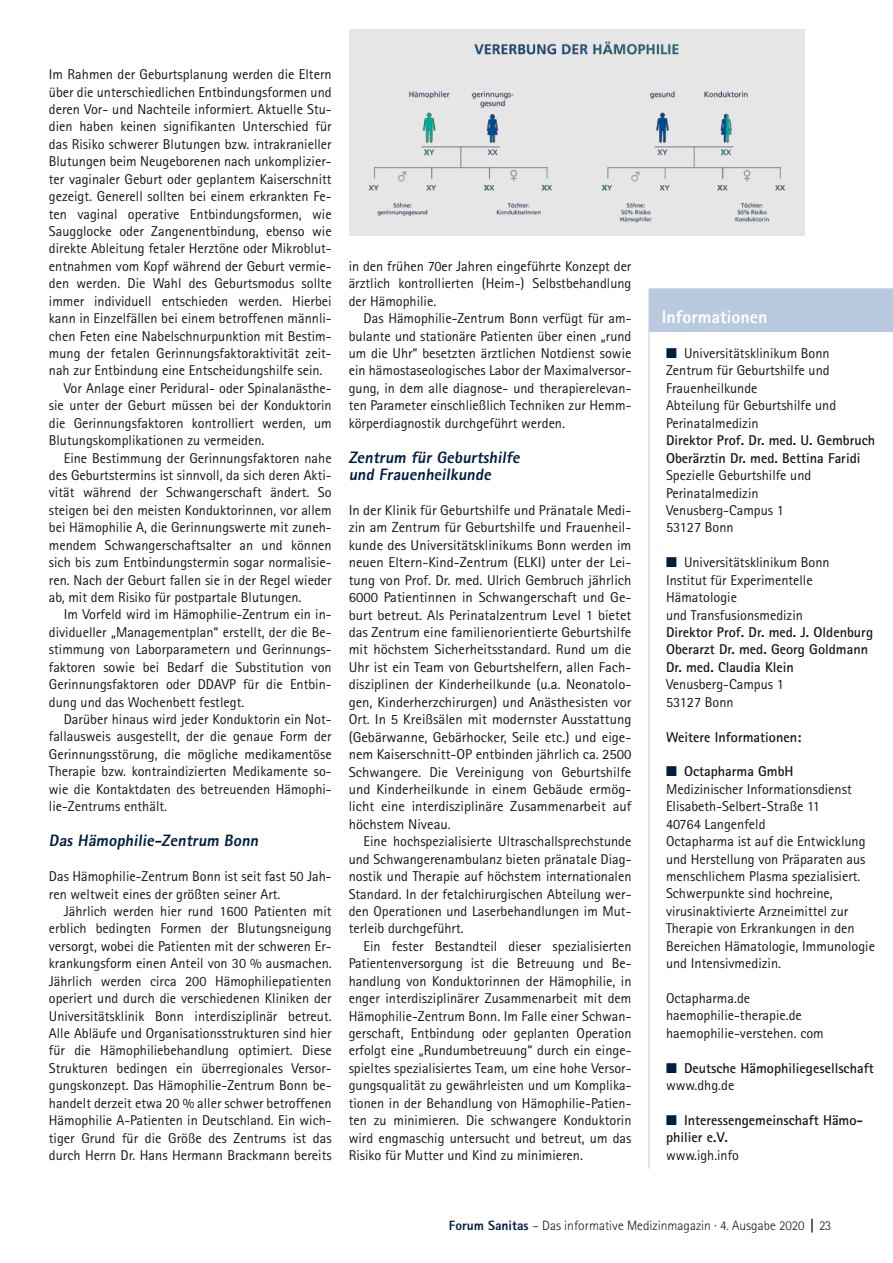
<style>
.page{position:relative;width:893px;height:1263px;background:#fff}
.page>*{position:absolute;margin:0;border:0;box-sizing:border-box;transform-origin:0 0}
.t1{font:800 18px "Rotis Sans Serif Pro";color:#fff}
.t2{font:800 16.5px/17.4px "Rotis Sans Serif Pro";color:#001e41}
.t3{font:14.25px/17.4px "Rotis Sans Serif Pro";color:#181716}
.t4{font:700 14.25px/17.4px "Rotis Sans Serif Pro";color:#181716}
.t5{font:300 13.5px "Rotis Sans Serif Pro";color:#181716}
.s1{color:#001e41}
.s2{font-weight:700}
.s3{font-weight:400}
.s4{font-weight:800;color:#001e41}
</style>
<div class="page">
<div style="left:649px;top:289px;width:244px;height:43px;background:#b9cae0"></div>
<hr style="left:648px;top:288px;width:245px;height:2px;background:#b9cae0">
<hr style="left:648px;top:290px;width:2px;height:42px;background:#b9cae0">
<hr style="left:649px;top:332px;width:1px;height:836px;background:#b9cae0">
<div style="left:349px;top:29px;width:456px;height:207px;background:#e7e6e6"></div>
<img style="left:368px;top:41px;width:417px;height:182px">
<p class="t3" style="left:49px;top:66px;width:284px">Im Rahmen der Geburtsplanung werden die Eltern</p>
<p class="t3" style="left:49px;top:83px;width:284px">über die unterschiedlichen Entbindungsformen und</p>
<p class="t3" style="left:49px;top:101px;width:284px">deren Vor- und Nachteile informiert. Aktuelle Stu-</p>
<p class="t3" style="left:49px;top:118px;width:284px">dien haben keinen signifikanten Unterschied für</p>
<p class="t3" style="left:49px;top:135px;width:284px">das Risiko schwerer Blutungen bzw. intrakranieller</p>
<p class="t3" style="left:49px;top:153px;width:284px">Blutungen beim Neugeborenen nach unkomplizier-</p>
<p class="t3" style="left:49px;top:170px;width:284px">ter vaginaler Geburt oder geplantem Kaiserschnitt</p>
<p class="t3" style="left:49px;top:188px;width:284px">gezeigt. Generell sollten bei einem erkrankten Fe-</p>
<p class="t3" style="left:49px;top:205px;width:284px">ten vaginal operative Entbindungsformen, wie</p>
<p class="t3" style="left:49px;top:223px;width:284px">Saugglocke oder Zangenentbindung, ebenso wie</p>
<p class="t3" style="left:49px;top:240px;width:284px">direkte Ableitung fetaler Herztöne oder Mikroblut-</p>
<p class="t3" style="left:49px;top:257px;width:284px">entnahmen vom Kopf während der Geburt vermie-</p>
<p class="t3" style="left:49px;top:275px;width:284px">den werden. Die Wahl des Geburtsmodus sollte</p>
<p class="t3" style="left:49px;top:292px;width:284px">immer individuell entschieden werden. Hierbei</p>
<p class="t3" style="left:49px;top:310px;width:284px">kann in Einzelfällen bei einem betroffenen männli-</p>
<p class="t3" style="left:49px;top:327px;width:284px">chen Feten eine Nabelschnurpunktion mit Bestim-</p>
<p class="t3" style="left:49px;top:345px;width:284px">mung der fetalen Gerinnungsfaktoraktivität zeit-</p>
<p class="t3" style="left:49px;top:362px;width:275px">nah zur Entbindung eine Entscheidungshilfe sein.</p>
<p class="t3" style="left:64px;top:379px;width:269px">Vor Anlage einer Peridural- oder Spinalanästhe-</p>
<p class="t3" style="left:49px;top:397px;width:284px">sie unter der Geburt müssen bei der Konduktorin</p>
<p class="t3" style="left:49px;top:414px;width:284px">die Gerinnungsfaktoren kontrolliert werden, um</p>
<p class="t3" style="left:49px;top:432px;width:217px">Blutungskomplikationen zu vermeiden.</p>
<p class="t3" style="left:64px;top:449px;width:269px">Eine Bestimmung der Gerinnungsfaktoren nahe</p>
<p class="t3" style="left:49px;top:467px;width:284px">des Geburtstermins ist sinnvoll, da sich deren Akti-</p>
<p class="t3" style="left:49px;top:484px;width:284px">vität während der Schwangerschaft ändert. So</p>
<p class="t3" style="left:49px;top:501px;width:284px">steigen bei den meisten Konduktorinnen, vor allem</p>
<p class="t3" style="left:49px;top:519px;width:284px">bei Hämophilie A, die Gerinnungswerte mit zuneh-</p>
<p class="t3" style="left:49px;top:536px;width:284px">mendem Schwangerschaftsalter an und können</p>
<p class="t3" style="left:49px;top:554px;width:284px">sich bis zum Entbindungstermin sogar normalisie-</p>
<p class="t3" style="left:49px;top:571px;width:284px">ren. Nach der Geburt fallen sie in der Regel wieder</p>
<p class="t3" style="left:49px;top:589px;width:254px">ab, mit dem Risiko für postpartale Blutungen.</p>
<p class="t3" style="left:64px;top:606px;width:269px">Im Vorfeld wird im Hämophilie-Zentrum ein in-</p>
<p class="t3" style="left:49px;top:623px;width:284px">dividueller „Managementplan“ erstellt, der die Be-</p>
<p class="t3" style="left:49px;top:641px;width:284px">stimmung von Laborparametern und Gerinnungs-</p>
<p class="t3" style="left:49px;top:658px;width:284px">faktoren sowie bei Bedarf die Substitution von</p>
<p class="t3" style="left:49px;top:676px;width:284px">Gerinnungsfaktoren oder DDAVP für die Entbin-</p>
<p class="t3" style="left:49px;top:693px;width:197px">dung und das Wochenbett festlegt.</p>
<p class="t3" style="left:64px;top:711px;width:269px">Darüber hinaus wird jeder Konduktorin ein Not-</p>
<p class="t3" style="left:49px;top:728px;width:284px">fallausweis ausgestellt, der die genaue Form der</p>
<p class="t3" style="left:49px;top:745px;width:284px">Gerinnungsstörung, die mögliche medikamentöse</p>
<p class="t3" style="left:49px;top:763px;width:284px">Therapie bzw. kontraindizierten Medikamente so-</p>
<p class="t3" style="left:49px;top:780px;width:284px">wie die Kontaktdaten des betreuenden Hämophi-</p>
<p class="t3" style="left:49px;top:798px;width:120px">lie-Zentrums enthält.</p>
<p class="t2" style="left:49px;top:832px;width:214px">Das Hämophilie-Zentrum Bonn</p>
<p class="t3" style="left:49px;top:868px;width:284px">Das Hämophilie-Zentrum Bonn ist seit fast 50 Jah&shy;ren weltweit eines der größten seiner Art.</p>
<p class="t3" style="left:49px;top:902px;width:284px;text-align:justify;text-indent:15px">Jährlich werden hier rund 1600 Patienten mit erblich bedingten Formen der Blutungsneigung versorgt, wobei die Patienten mit der schweren Er&shy;krankungsform einen Anteil von 30 % ausmachen.<br>Jährlich werden circa 200 Hämophiliepatienten operiert und durch die verschiedenen Kliniken der Universitätsklinik Bonn interdisziplinär betreut.<br>Alle Abläufe und Organisationsstrukturen sind hier für die Hämophiliebehandlung optimiert. Diese Strukturen bedingen ein überregionales Versor&shy;gungskonzept. Das Hämophilie-Zentrum Bonn be&shy;handelt derzeit etwa 20 % aller schwer betroffenen Hämophilie A-Patienten in Deutschland. Ein wich&shy;tiger Grund für die Größe des Zentrums ist das durch Herrn Dr. Hans Hermann Brackmann bereits</p>
<p class="t3" style="left:349px;top:257px;width:284px;text-align:justify">in den frühen 70er Jahren eingeführte Konzept der ärztlich kontrollierten (Heim-) Selbstbehandlung der Hämophilie.</p>
<p class="t3" style="left:349px;top:310px;width:284px;text-align:justify;text-indent:15px">Das Hämophilie-Zentrum Bonn verfügt für am&shy;bulante und stationäre Patienten über einen „rund um die Uhr“ besetzten ärztlichen Notdienst sowie ein hämostaseologisches Labor der Maximalversor&shy;gung, in dem alle diagnose- und therapierelevan&shy;ten Parameter einschließlich Techniken zur Hemm&shy;körperdiagnostik durchgeführt werden.</p>
<p class="t2" style="left:349px;top:448px;width:175px">Zentrum für Geburtshilfe und Frauenheilkunde</p>
<p class="t3" style="left:349px;top:502px;width:284px;text-align:justify">In der Klinik für Geburtshilfe und Pränatale Medi&shy;zin am Zentrum für Geburtshilfe und Frauenheil&shy;kunde des Universitätsklinikums Bonn werden im neuen Eltern-Kind-Zentrum (ELKI) unter der Lei&shy;tung von Prof. Dr. med. Ulrich Gembruch jährlich 6000 Patientinnen in Schwangerschaft und Ge&shy;burt betreut. Als Perinatalzentrum Level 1 bietet das Zentrum eine familienorientierte Geburtshilfe mit höchstem Sicherheitsstandard. Rund um die Uhr ist ein Team von Geburtshelfern, allen Fach&shy;disziplinen der Kinderheilkunde (u.a. Neonatolo&shy;gen, Kinderherzchirurgen) und Anästhesisten vor Ort. In 5 Kreißsälen mit modernster Ausstattung (Gebärwanne, Gebärhocker, Seile etc.) und eige&shy;nem Kaiserschnitt-OP entbinden jährlich ca. 2500<br>Schwangere. Die Vereinigung von Geburtshilfe und Kinderheilkunde in einem Gebäude ermög&shy;licht eine interdisziplinäre Zusammenarbeit auf höchstem Niveau.</p>
<p class="t3" style="left:349px;top:833px;width:284px;text-align:justify;text-indent:15px">Eine hochspezialisierte Ultraschallsprechstunde und Schwangerenambulanz bieten pränatale Diag&shy;nostik und Therapie auf höchstem internationalen Standard. In der fetalchirurgischen Abteilung wer&shy;den Operationen und Laserbehandlungen im Mut&shy;terleib durchgeführt.</p>
<p class="t3" style="left:349px;top:937px;width:284px;text-align:justify;text-indent:15px">Ein fester Bestandteil dieser spezialisierten Patientenversorgung ist die Betreuung und Be&shy;handlung von Konduktorinnen der Hämophilie, in enger interdisziplinärer Zusammenarbeit mit dem Hämophilie-Zentrum Bonn. Im Falle einer Schwan&shy;gerschaft, Entbindung oder geplanten Operation erfolgt eine „Rundumbetreuung“ durch ein einge&shy;spieltes spezialisiertes Team, um eine hohe Versor&shy;gungsqualität zu gewährleisten und um Komplika&shy;tionen in der Behandlung von Hämophilie-Patien&shy;ten zu minimieren. Die schwangere Konduktorin wird engmaschig untersucht und betreut, um das Risiko für Mutter und Kind zu minimieren.</p>
<p class="t1" style="left:662px;top:305px;width:107px">Informationen</p>
<p class="t3" style="left:666px;top:345px;width:172px"><span class="s1">■</span> Universitätsklinikum Bonn<br>Zentrum für Geburtshilfe und<br>Frauenheilkunde<br>Abteilung für Geburtshilfe und<br>Perinatalmedizin</p>
<p class="t4" style="left:666px;top:431px;width:211px">Direktor Prof. Dr. med. U. Gembruch<br>Oberärztin Dr. med. Bettina Faridi</p>
<p class="t3" style="left:666px;top:467px;width:147px">Spezielle Geburtshilfe und<br>Perinatalmedizin<br>Venusberg-Campus 1<br>53127 Bonn</p>
<p class="t3" style="left:666px;top:554px;width:165px"><span class="s1">■</span> Universitätsklinikum Bonn<br>Institut für Experimentelle<br>Hämatologie<br>und Transfusionsmedizin</p>
<p class="t4" style="left:666px;top:623px;width:209px">Direktor Prof. Dr. med. J. Oldenburg<br>Oberarzt Dr. med. Georg Goldmann<br>Dr. med. Claudia Klein</p>
<p class="t3" style="left:666px;top:676px;width:119px">Venusberg-Campus 1<br>53127 Bonn</p>
<p class="t4" style="left:666px;top:728px;width:137px">Weitere Informationen:</p>
<p class="t3" style="left:666px;top:763px;width:210px"><span class="s1">■</span> <span class="s2">Octapharma GmbH<br></span>Medizinischer Informationsdienst<br>Elisabeth-Selbert-Straße 11<br>40764 Langenfeld<br>Octapharma ist auf die Entwicklung und Herstellung von Präparaten aus menschlichem Plasma spezialisiert.<br>Schwerpunkte sind hochreine, virusinaktivierte Arzneimittel zur<br>Therapie von Erkrankungen in den<br>Bereichen Hämatologie, Immunologie und Intensivmedizin.</p>
<p class="t3" style="left:666px;top:990px;width:159px">Octapharma.de haemophilie-therapie.de haemophilie-verstehen. com</p>
<p class="t4" style="left:666px;top:1059px;width:209px"><span class="s1">■</span> Deutsche Hämophiliegesellschaft <span class="s3">www.dhg.de</span></p>
<p class="t4" style="left:666px;top:1111px;width:199px"><span class="s1">■</span> Interessengemeinschaft Hämo&shy;philier e.V.</p>
<p class="t3" style="left:666px;top:1147px;width:74px">www.igh.info</p>
<p class="t5" style="left:449px;top:1217px;width:384px"><span class="s4">Forum Sanitas</span> – Das informative Medizinmagazin · 4. Ausgabe 2020 <span class="s4">|</span> 23</p>
</div>
